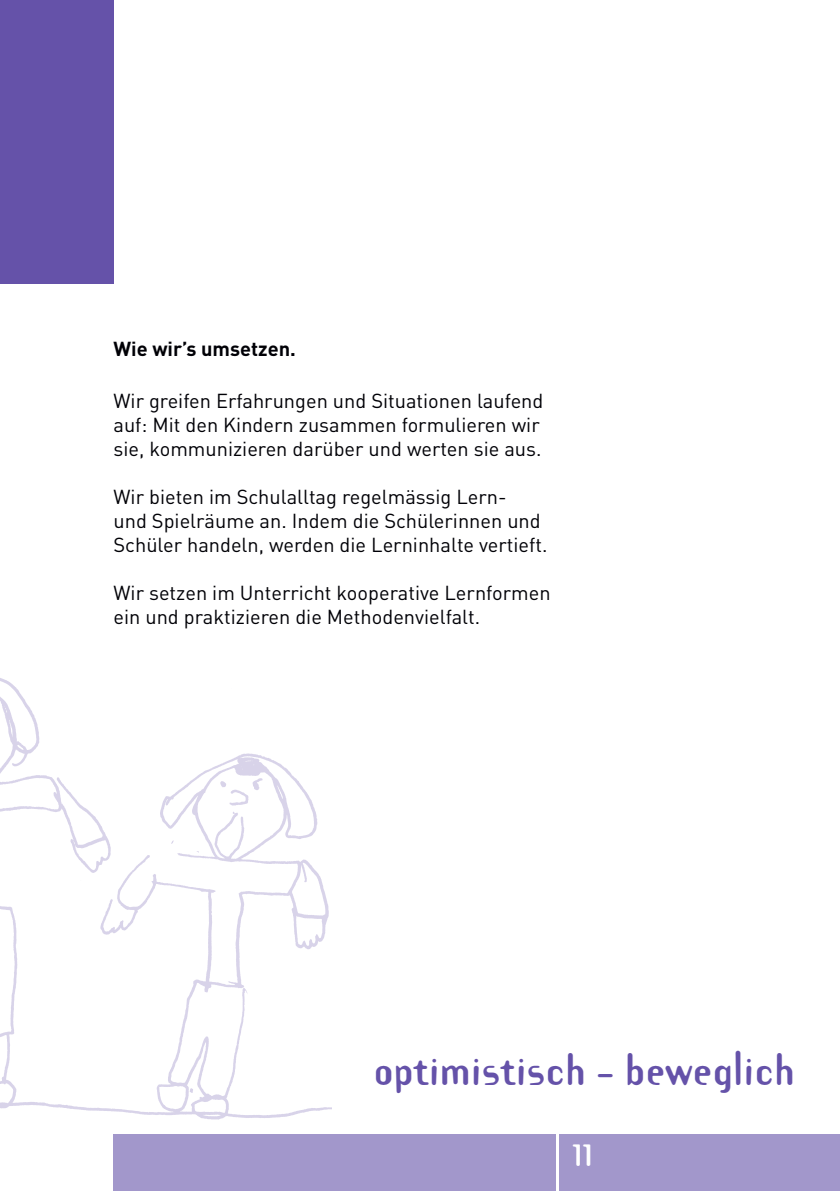
<style>
.page{position:relative;width:840px;height:1191px;background:#fff}
.page>*{position:absolute;margin:0;border:0;box-sizing:border-box;transform-origin:0 0}
.t1{font:700 40px "Template Gothic";color:#6552a9}
.t2{font:700 30px "Template Gothic";color:#fff}
.t3{font:20px/24px "DIN";color:#000006}
.t4{font:700 20px "DIN";color:#000006}
</style>
<div class="page">
<img style="left:0;top:678px;width:331px;height:442px">
<div style="left:113px;top:1134px;width:726px;height:57px;background:#a297cb"></div>
<hr style="left:556px;top:1134px;width:2px;height:57px;background:#fff">
<div style="left:0;top:0;width:113px;height:283px;background:#6552a9"></div>
<p class="t4" style="left:113px;top:338px;width:184px">Wie wir’s umsetzen.</p>
<p class="t3" style="left:113px;top:389px;width:431px">Wir greifen Erfahrungen und Situationen laufend auf: Mit den Kindern zusammen formulieren wir sie, kommunizieren darüber und werten sie aus.</p>
<p class="t3" style="left:113px;top:485px;width:435px">Wir bieten im Schulalltag regelmässig Lern-<br>und Spielräume an. Indem die Schülerinnen und<br>Schüler handeln, werden die Lerninhalte vertieft.</p>
<p class="t3" style="left:113px;top:581px;width:438px">Wir setzen im Unterricht kooperative Lernformen ein und praktizieren die Methodenvielfalt.</p>
<h1 class="t1" style="left:373px;top:1048px;width:422px">optimistisch – beweglich</h1>
<h2 class="t2" style="left:571px;top:1138px;width:22px">11</h2>
</div>
